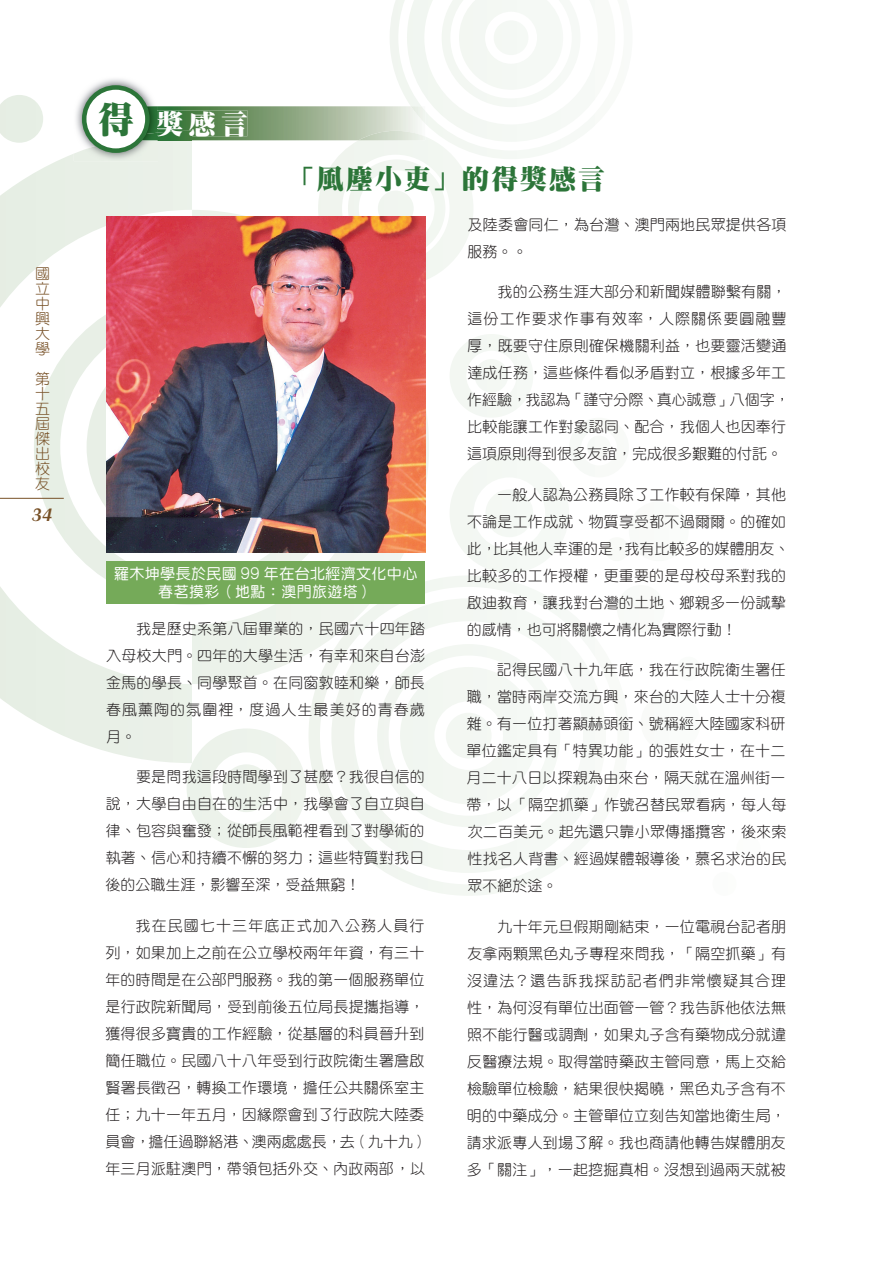
<style>
.page{position:relative;width:893px;height:1263px;background:#fff}
.page>*{position:absolute;margin:0;border:0;box-sizing:border-box;transform-origin:0 0}
.t1{font:900 27px "AR Ming B5";letter-spacing:.075em;color:#2c7539}
.t2{font:900 27px "AR Ming B5";color:#fff}
.t3{font:italic 700 18px "Activa";color:#775026}
.t4{font:15px/27px "DF Yuan Std W3";letter-spacing:.015em;color:#231f20;text-align:justify}
.t5{font:15px/18px "DF Yuan Std W5";letter-spacing:.025em;color:#fff;text-align:center}
.t6{font:15px/15px "DF Yuan Std W3";color:#775026;text-align:justify}
.s1{font-size:36px;color:#2c7539}
.s2{font-family:"AR Gothic 1";font-weight:500}
</style>
<div class="page">
<svg style="left:0;top:154px;width:192px;height:609px"></svg>
<svg style="left:192px;top:286px;width:237px;height:398px"></svg>
<svg style="left:34px;top:289px;width:316px;height:316px"></svg>
<svg style="left:87px;top:342px;width:19px;height:210px"></svg>
<svg style="left:308px;top:575px;width:209px;height:321px"></svg>
<svg style="left:331px;top:598px;width:186px;height:275px"></svg>
<svg style="left:377px;top:644px;width:140px;height:183px"></svg>
<div style="left:446px;top:713px;width:46px;height:45px;background:#f3f7f2;border-radius:23px"></div>
<svg style="left:187px;top:728px;width:119px;height:120px"></svg>
<div style="left:222px;top:764px;width:48px;height:48px;background:#ecf2eb;border-radius:24px"></div>
<svg style="left:450px;top:334px;width:67px;height:239px"></svg>
<div style="left:587px;top:436px;width:24px;height:23px;background:#f8faf7;border-radius:12px"></div>
<div style="left:665px;top:776px;width:36px;height:36px;background:#fafcfa;border-radius:18px"></div>
<div style="left:712px;top:872px;width:24px;height:24px;background:#fbfcfb;border-radius:12px"></div>
<div style="left:641px;top:693px;width:60px;height:59px;background:#fafcfa;border-radius:30px"></div>
<div style="left:677px;top:657px;width:24px;height:24px;background:#fafcfa;border-radius:12px"></div>
<div style="left:617px;top:585px;width:48px;height:48px;background:#f9faf8;border-radius:24px"></div>
<div style="left:629px;top:501px;width:60px;height:60px;background:#f9fbf9;border-radius:30px"></div>
<div style="left:605px;top:537px;width:24px;height:24px;background:#f8faf7;border-radius:12px"></div>
<svg style="left:0;top:95px;width:43px;height:48px"></svg>
<img style="left:76px;top:79px;width:78px;height:61px">
<img style="left:74px;top:140px;width:83px;height:21px">
<img style="left:144px;top:106px;width:13px;height:27px">
<img style="left:140px;top:133px;width:17px;height:7px">
<svg style="left:157px;top:0;width:360px;height:286px"></svg>
<div style="left:84px;top:87px;width:63px;height:64px;background:#fff;border-radius:50%"></div>
<div style="left:82px;top:85px;width:68px;height:68px;border:4px solid #2c7539;border-radius:50%"></div>
<img style="left:106px;top:217px;width:319px;height:336px">
<div style="left:106px;top:561px;width:319px;height:42px;background:#75aa59"></div>
<hr style="left:0;top:498px;width:64px;height:1px;background:#775026">
<p class="t6" style="left:35px;top:266px;width:16px">國立中興大學</p>
<p class="t6" style="left:35px;top:371px;width:16px">第十五屆傑出校友</p>
<p class="t3" style="left:32px;top:504px;width:22px">34</p>
<h1 class="t2" style="left:98px;top:110px;width:152px"><span class="s1">得</span> 獎感言</h1>
<h1 class="t1" style="left:288px;top:165px;width:319px">「風塵小吏」的得獎感言</h1>
<p class="t5" style="left:114px;top:564px;width:305px">羅木坤學長於民國 <span class="s2">99</span> 年在台北經濟文化中心春茗摸彩（地點：澳門旅遊塔）</p>
<p class="t4" style="left:106px;top:615px;width:321px;text-indent:30px">我是歷史系第八屆畢業的，民國六十四年踏入母校大門。四年的大學生活，有幸和來自台澎金馬的學長、同學聚首。在同窗敦睦和樂，師長春風薰陶的氛圍裡，度過人生最美好的青春歲月。</p>
<p class="t4" style="left:106px;top:763px;width:321px;text-indent:30px">要是問我這段時間學到了甚麼？我很自信的說，大學自由自在的生活中，我學會了自立與自律、包容與奮發；從師長風範裡看到了對學術的執著、信心和持續不懈的努力；這些特質對我日後的公職生涯，影響至深，受益無窮！</p>
<p class="t4" style="left:105px;top:912px;width:324px;text-align:left;text-indent:30px">我在民國七十三年底正式加入公務人員行列，如果加上之前在公立學校兩年年資，有三十年的時間是在公部門服務。我的第一個服務單位是行政院新聞局，受到前後五位局長提攜指導，獲得很多寶貴的工作經驗，從基層的科員晉升到簡任職位。民國八十八年受到行政院衛生署詹啟賢署長徵召，轉換工作環境，擔任公共關係室主任；九十一年五月，因緣際會到了行政院大陸委員會，擔任過聯絡港、澳兩處處長，去（九十九）年三月派駐澳門，帶領包括外交、內政兩部，以</p>
<p class="t4" style="left:468px;top:210px;width:320px">及陸委會同仁，為台灣、澳門兩地民眾提供各項服務。。</p>
<p class="t4" style="left:467px;top:278px;width:324px;text-align:left;text-indent:30px">我的公務生涯大部分和新聞媒體聯繫有關，這份工作要求作事有效率，人際關係要圓融豐厚，既要守住原則確保機關利益，也要靈活變通達成任務，這些條件看似矛盾對立，根據多年工作經驗，我認為「謹守分際、真心誠意」八個字，比較能讓工作對象認同、配合，我個人也因奉行這項原則得到很多友誼，完成很多艱難的付託。</p>
<p class="t4" style="left:467px;top:480px;width:324px;text-align:left;text-indent:30px">一般人認為公務員除了工作較有保障，其他不論是工作成就、物質享受都不過爾爾。的確如此，比其他人幸運的是，我有比較多的媒體朋友、比較多的工作授權，更重要的是母校母系對我的啟迪教育，讓我對台灣的土地、鄉親多一份誠摯的感情，也可將關懷之情化為實際行動！</p>
<p class="t4" style="left:466px;top:656px;width:322px;text-indent:30px">記得民國八十九年底，我在行政院衛生署任職，當時兩岸交流方興，來台的大陸人士十分複雜。有一位打著顯赫頭銜、號稱經大陸國家科研單位鑑定具有「特異功能」的張姓女士，在十二月二十八日以探親為由來台，隔天就在溫州街一帶，以「隔空抓藥」作號召替民眾看病，每人每次二百美元。起先還只靠小眾傳播攬客，後來索性找名人背書、經過媒體報導後，慕名求治的民眾不絕於途。</p>
<p class="t4" style="left:467px;top:912px;width:321px;text-indent:31px">九十年元旦假期剛結束，一位電視台記者朋友拿兩顆黑色丸子專程來問我，「隔空抓藥」有沒違法？還告訴我採訪記者們非常懷疑其合理性，為何沒有單位出面管一管？我告訴他依法無照不能行醫或調劑，如果丸子含有藥物成分就違反醫療法規。取得當時藥政主管同意，馬上交給檢驗單位檢驗，結果很快揭曉，黑色丸子含有不明的中藥成分。主管單位立刻告知當地衛生局，請求派專人到場了解。我也商請他轉告媒體朋友多「關注」，一起挖掘真相。沒想到過兩天就被</p>
</div>
